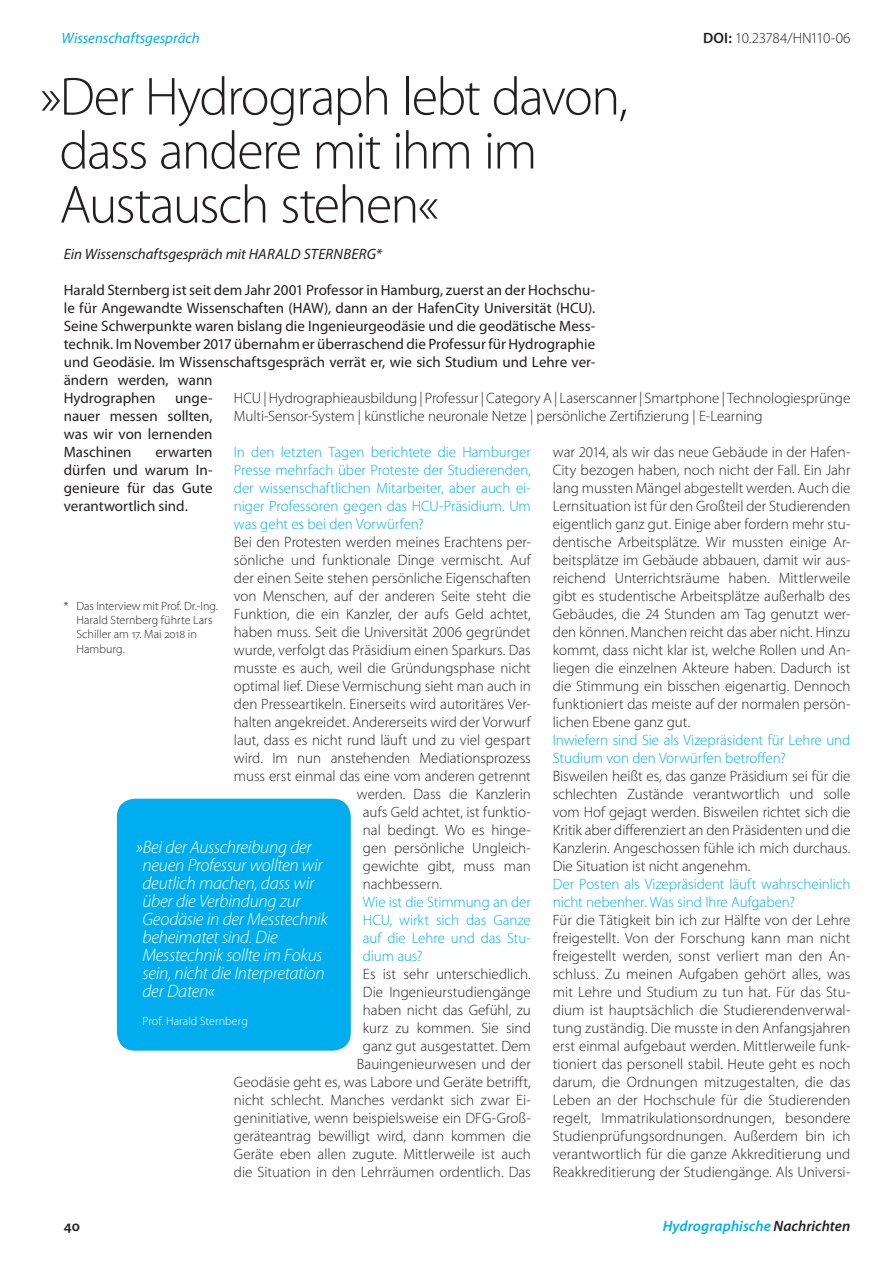
<style>
.page{position:relative;width:893px;height:1263px;background:#fff}
.page>*{position:absolute;margin:0;border:0;box-sizing:border-box;transform-origin:0 0}
.t1{font:300 54px/54px "Myriad Pro";letter-spacing:-.035em;color:#231f20}
.t2{font:italic 300 18px/18px "Myriad Pro";letter-spacing:-.015em;color:#fff}
.t3{font:300 15px/18px "Myriad Pro";color:#231f20;text-align:justify}
.t4{font:15px/18px "Myriad Pro";color:#231f20;text-align:justify}
.t5{font:300 15px/18px "Myriad Pro";letter-spacing:-.005em;color:#00aeef;text-align:justify}
.t6{font:italic 15px "Myriad Pro";color:#231f20}
.t7{font:italic 600 15px "Myriad Pro";letter-spacing:.005em;color:#00aeef}
.t8{font:italic 15px "Myriad Pro";letter-spacing:-.005em;color:#00aeef}
.t9{font:600 15px "Myriad Pro";color:#231f20}
.t10{font:300 12px/14.4px "Myriad Pro";color:#231f20}
.t11{font:300 12px "Myriad Pro";letter-spacing:.005em;color:#fff}
.s1{font-weight:600}
.s2{color:#231f20}
</style>
<div class="page">
<div style="left:117px;top:799px;width:234px;height:252px;background:#00aeef;border-radius:18px"></div>
<p class="t8" style="left:62px;top:28px;width:140px">Wissenschaftsgespräch</p>
<h1 class="t1" style="left:60px;top:69px;width:570px;text-indent:-19px">»Der Hydrograph lebt davon, dass andere mit ihm im<br>Austausch stehen«</h1>
<p class="t6" style="left:64px;top:244px;width:320px">Ein Wissenschaftsgespräch mit HARALD STERNBERG*</p>
<p class="t3" style="left:703px;top:28px;width:149px"><span class="s1">DOI:</span> 10.23784/HN110-06</p>
<p class="t4" style="left:64px;top:280px;width:533px;text-align:left">Harald Sternberg ist seit dem Jahr 2001 Professor in Hamburg, zuerst an der Hochschu&shy;le für Angewandte Wissenschaften (HAW), dann an der HafenCity Universität (HCU).<br>Seine Schwerpunkte waren bislang die Ingenieurgeodäsie und die geodätische Mess&shy;technik. Im November 2017 übernahm er überraschend die Professur für Hydrographie und Geodäsie. Im Wissenschaftsgespräch verrät er, wie sich Studium und Lehre ver&shy;ändern werden, wann<br>Hydrographen</p>
<p class="t3" style="left:234px;top:388px;width:618px">HCU | Hydrographieausbildung | Professur | Category A | Laserscanner | Smartphone | Technologiesprünge<br>Multi-Sensor-System | künstliche neuronale Netze | persönliche Zertifizierung | E-Learning</p>
<p class="t4" style="left:64px;top:388px;width:150px;text-indent:111px">unge&shy;nauer messen sollten, was wir von lernenden Maschinen</p>
<p class="t3" style="left:553px;top:442px;width:299px">war 2014, als wir das neue Gebäude in der Hafen-City bezogen haben, noch nicht der Fall. Ein Jahr lang mussten Mängel abgestellt werden. Auch die Lernsituation ist für den Großteil der Studierenden eigentlich ganz gut. Einige aber fordern mehr stu&shy;dentische Arbeitsplätze. Wir mussten einige Ar&shy;beitsplätze im Gebäude abbauen, damit wir aus&shy;reichend Unterrichtsräume haben. Mittlerweile gibt es studentische Arbeitsplätze außerhalb des Gebäudes, die 24 Stunden am Tag genutzt wer&shy;den können. Manchen reicht das aber nicht. Hinzu kommt, dass nicht klar ist, welche Rollen und An&shy;liegen die einzelnen Akteure haben. Dadurch ist die Stimmung ein bisschen eigenartig. Dennoch funktioniert das meiste auf der normalen persön&shy;lichen Ebene ganz gut.</p>
<p class="t5" style="left:553px;top:730px;width:299px">Inwiefern sind Sie als Vizepräsident für Lehre und<br>Studium von den Vorwürfen betroffen?</p>
<p class="t3" style="left:553px;top:766px;width:299px">Bisweilen heißt es, das ganze Präsidium sei für die schlechten Zustände verantwortlich und solle vom Hof gejagt werden. Bisweilen richtet sich die Kritik aber differenziert an den Präsidenten und die Kanzlerin. Angeschossen fühle ich mich durchaus.<br>Die Situation ist nicht angenehm.</p>
<p class="t5" style="left:553px;top:874px;width:299px">Der Posten als Vizepräsident läuft wahrscheinlich nicht nebenher. Was sind Ihre Aufgaben?</p>
<p class="t3" style="left:553px;top:910px;width:299px">Für die Tätigkeit bin ich zur Hälfte von der Lehre freigestellt. Von der Forschung kann man nicht freigestellt werden, sonst verliert man den An&shy;schluss. Zu meinen Aufgaben gehört alles, was mit Lehre und Studium zu tun hat. Für das Stu&shy;dium ist hauptsächlich die Studierendenverwal&shy;tung zuständig. Die musste in den Anfangsjahren erst einmal aufgebaut werden. Mittlerweile funk&shy;tioniert das personell stabil. Heute geht es noch darum, die Ordnungen mitzugestalten, die das Leben an der Hochschule für die Studierenden regelt, Immatrikulationsordnungen, besondere Studienprüfungsordnungen. Außerdem bin ich verantwortlich für die ganze Akkreditierung und Reakkreditierung der Studiengänge. Als Universi-</p>
<p class="t5" style="left:234px;top:442px;width:299px">In den letzten Tagen berichtete die Hamburger Presse mehrfach über Proteste der Studierenden, der wissenschaftlichen Mitarbeiter, aber auch ei&shy;niger Professoren gegen das HCU-Präsidium. Um was geht es bei den Vorwürfen?</p>
<p class="t3" style="left:234px;top:532px;width:299px">Bei den Protesten werden meines Erachtens per-</p>
<p class="t3" style="left:234px;top:550px;width:298px">sönliche und funktionale Dinge vermischt. Auf</p>
<p class="t3" style="left:234px;top:568px;width:299px">der einen Seite stehen persönliche Eigenschaften</p>
<p class="t3" style="left:234px;top:586px;width:299px">von Menschen, auf der anderen Seite steht die</p>
<p class="t3" style="left:234px;top:604px;width:298px">Funktion, die ein Kanzler, der aufs Geld achtet,</p>
<p class="t3" style="left:234px;top:622px;width:298px">haben muss. Seit die Universität 2006 gegründet</p>
<p class="t3" style="left:234px;top:640px;width:298px">wurde, verfolgt das Präsidium einen Sparkurs. Das</p>
<p class="t3" style="left:234px;top:658px;width:298px">musste es auch, weil die Gründungsphase nicht</p>
<p class="t3" style="left:234px;top:676px;width:298px">optimal lief. Diese Vermischung sieht man auch in</p>
<p class="t3" style="left:234px;top:694px;width:299px">den Presseartikeln. Einerseits wird autoritäres Ver-</p>
<p class="t3" style="left:234px;top:712px;width:299px">halten angekreidet. Andererseits wird der Vorwurf</p>
<p class="t3" style="left:234px;top:730px;width:298px">laut, dass es nicht rund läuft und zu viel gespart</p>
<p class="t3" style="left:234px;top:748px;width:298px">wird. Im nun anstehenden Mediationsprozess</p>
<p class="t3" style="left:234px;top:766px;width:299px">muss erst einmal das eine vom anderen getrennt</p>
<p class="t3" style="left:357px;top:784px;width:175px">werden. Dass die Kanzlerin</p>
<p class="t3" style="left:363px;top:802px;width:170px">aufs Geld achtet, ist funktio-</p>
<p class="t3" style="left:363px;top:820px;width:170px">nal bedingt. Wo es hinge-</p>
<p class="t3" style="left:363px;top:838px;width:170px">gen persönliche Ungleich-</p>
<p class="t3" style="left:363px;top:856px;width:170px">gewichte gibt, muss man</p>
<p class="t3" style="left:363px;top:874px;width:81px">nachbessern.</p>
<p class="t5" style="left:363px;top:892px;width:170px">Wie ist die Stimmung an der HCU, wirkt sich das Ganze auf die Lehre und das Stu&shy;dium aus?</p>
<p class="t3" style="left:234px;top:964px;width:299px;text-align:right">Es ist sehr unterschiedlich.<br>Die Ingenieurstudiengänge<br>haben nicht das Gefühl, zu<br>kurz zu kommen. Sie sind<br>ganz gut ausgestattet. Dem<br>Bauingenieurwesen und der<br>Geodäsie geht es, was Labore und Geräte betrifft, nicht schlecht. Manches verdankt sich zwar Ei&shy;geninitiative, wenn beispielsweise ein DFG-Groß&shy;geräteantrag bewilligt wird, dann kommen die Geräte eben allen zugute. Mittlerweile ist auch die Situation in den Lehrräumen ordentlich. Das</p>
<p class="t4" style="left:64px;top:442px;width:150px;text-indent:92px">erwarten dürfen und warum In&shy;genieure für das Gute verantwortlich sind.</p>
<p class="t10" style="left:77px;top:598px;width:143px;text-indent:-13px">* Das Interview mit Prof. Dr.-Ing.<br>Harald Sternberg führte Lars<br>Schiller am 17. Mai 2018 in<br>Hamburg.</p>
<p class="t2" style="left:142px;top:837px;width:187px;text-indent:-6px">»Bei der Ausschreibung der neuen Professur wollten wir deutlich machen, dass wir über die Verbindung zur<br>Geodäsie in der Messtechnik beheimatet sind. Die<br>Messtechnik sollte im Fokus sein, nicht die Interpretation der Daten«</p>
<p class="t11" style="left:142px;top:1014px;width:107px">Prof. Harald Sternberg</p>
<p class="t9" style="left:64px;top:1216px;width:18px">40</p>
<p class="t7" style="left:663px;top:1216px;width:189px">Hydrographische <span class="s2">Nachrichten</span></p>
</div>
